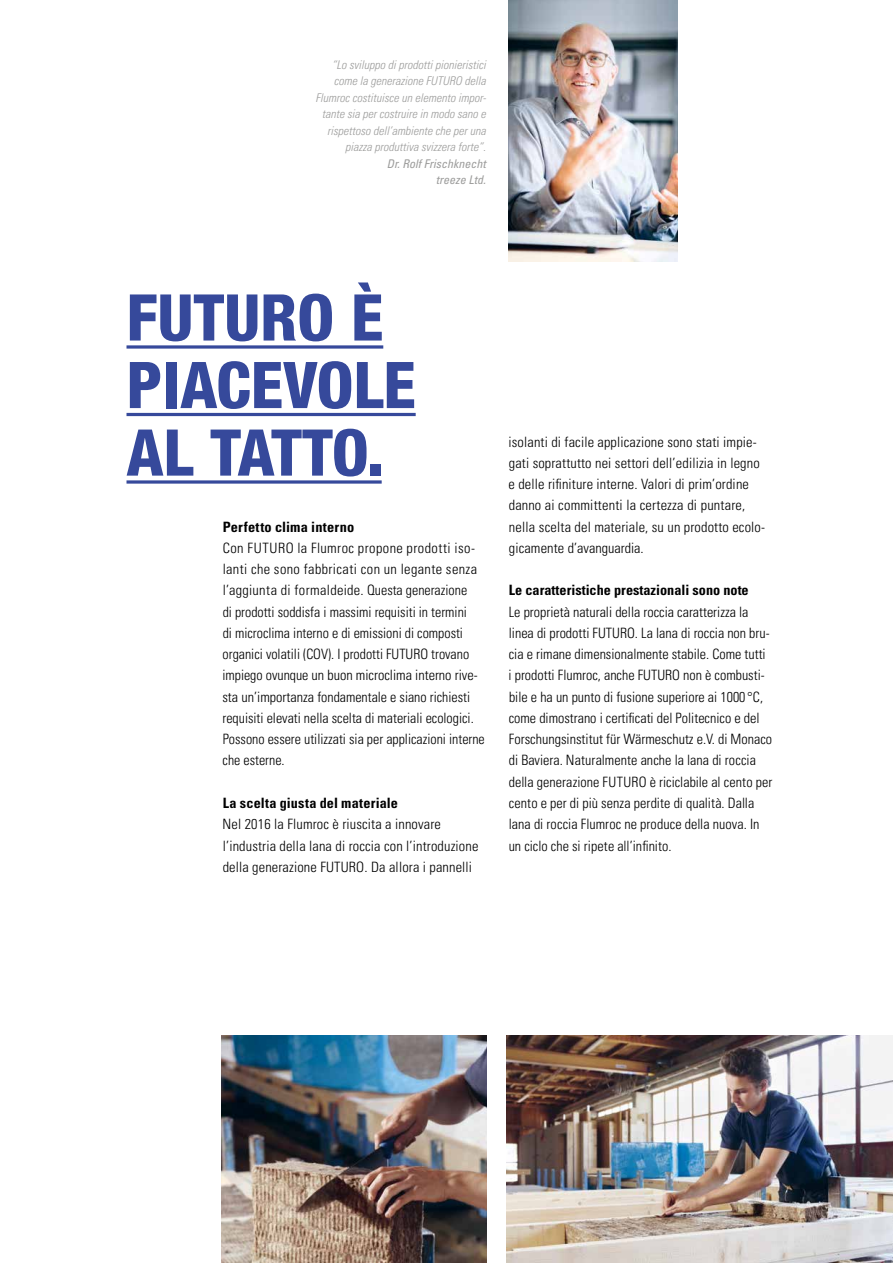
<style>
.page{position:relative;width:893px;height:1263px;background:#fff}
.page>*{position:absolute;margin:0;border:0;box-sizing:border-box;transform-origin:0 0}
.t1{font:800 condensed 64.5px/67.5px "Helvetica Neue LT Std";color:#36499b}
.t2{font:300 condensed 14.25px/21.3px "Univers LT Pro";color:#000}
.t3{font:700 condensed 14.25px "Univers LT Pro";letter-spacing:.005em;color:#000}
.t4{font:italic 300 condensed 12px/16.5px "Univers LT Pro";color:#9d9d9c;text-align:right}
.t5{font:italic condensed 12px/16.5px "Univers LT Pro";color:#9d9d9c;text-align:right}
</style>
<div class="page">
<img style="left:508px;top:0;width:169px;height:261px">
<img style="left:507px;top:1035px;width:386px;height:228px">
<img style="left:222px;top:1035px;width:265px;height:228px">
<svg style="left:126px;top:345px;width:257px;height:4px"></svg>
<hr style="left:126px;top:413px;width:290px;height:3px;background:#36499b">
<svg style="left:126px;top:480px;width:256px;height:4px"></svg>
<p class="t4" style="left:316px;top:56px;width:172px">“Lo sviluppo di prodotti pionieristici come la generazione FUTURO della Flumroc costituisce un elemento impor&shy;tante sia per costruire in modo sano e rispettoso dell’ambiente che per una piazza produttiva svizzera forte”.</p>
<p class="t5" style="left:387px;top:155px;width:101px">Dr. Rolf Frischknecht treeze Ltd.</p>
<h1 class="t1" style="left:126px;top:283px;width:291px">FUTURO È<br>PIACEVOLE<br>AL TATTO.</h1>
<p class="t3" style="left:223px;top:518px;width:133px">Perfetto clima interno</p>
<p class="t2" style="left:222px;top:536px;width:264px">Con FUTURO la Flumroc propone prodotti iso&shy;lanti che sono fabbricati con un legante senza l’aggiunta di formaldeide. Questa generazione<br>di prodotti soddisfa i massimi requisiti in termini<br>di microclima interno e di emissioni di composti organici volatili (COV). I prodotti FUTURO trovano impiego ovunque un buon microclima interno rive&shy;sta un’importanza fondamentale e siano richiesti requisiti elevati nella scelta di materiali ecologici.<br>Possono essere utilizzati sia per applicazioni interne che esterne.</p>
<p class="t3" style="left:223px;top:794px;width:177px">La scelta giusta del materiale</p>
<p class="t2" style="left:223px;top:813px;width:257px">Nel 2016 la Flumroc è riuscita a innovare l’industria della lana di roccia con l’introduzione della generazione FUTURO. Da allora i pannelli</p>
<p class="t2" style="left:508px;top:430px;width:258px">isolanti di facile applicazione sono stati impie&shy;gati soprattutto nei settori dell’edilizia in legno e delle rifiniture interne. Valori di prim’ordine danno ai committenti la certezza di puntare, nella scelta del materiale, su un prodotto ecolo&shy;gicamente d’avanguardia.</p>
<p class="t3" style="left:509px;top:581px;width:241px">Le caratteristiche prestazionali sono note</p>
<p class="t2" style="left:508px;top:600px;width:265px">Le proprietà naturali della roccia caratterizza la linea di prodotti FUTURO. La lana di roccia non bru&shy;cia e rimane dimensionalmente stabile. Come tutti<br>i prodotti Flumroc, anche FUTURO non è combusti&shy;bile e ha un punto di fusione superiore ai 1000 °C, come dimostrano i certificati del Politecnico e del Forschungsinstitut für Wärmeschutz e.V. di Monaco di Baviera. Naturalmente anche la lana di roccia della generazione FUTURO è riciclabile al cento per cento e per di più senza perdite di qualità. Dalla lana di roccia Flumroc ne produce della nuova. In un ciclo che si ripete all’infinito.</p>
</div>
